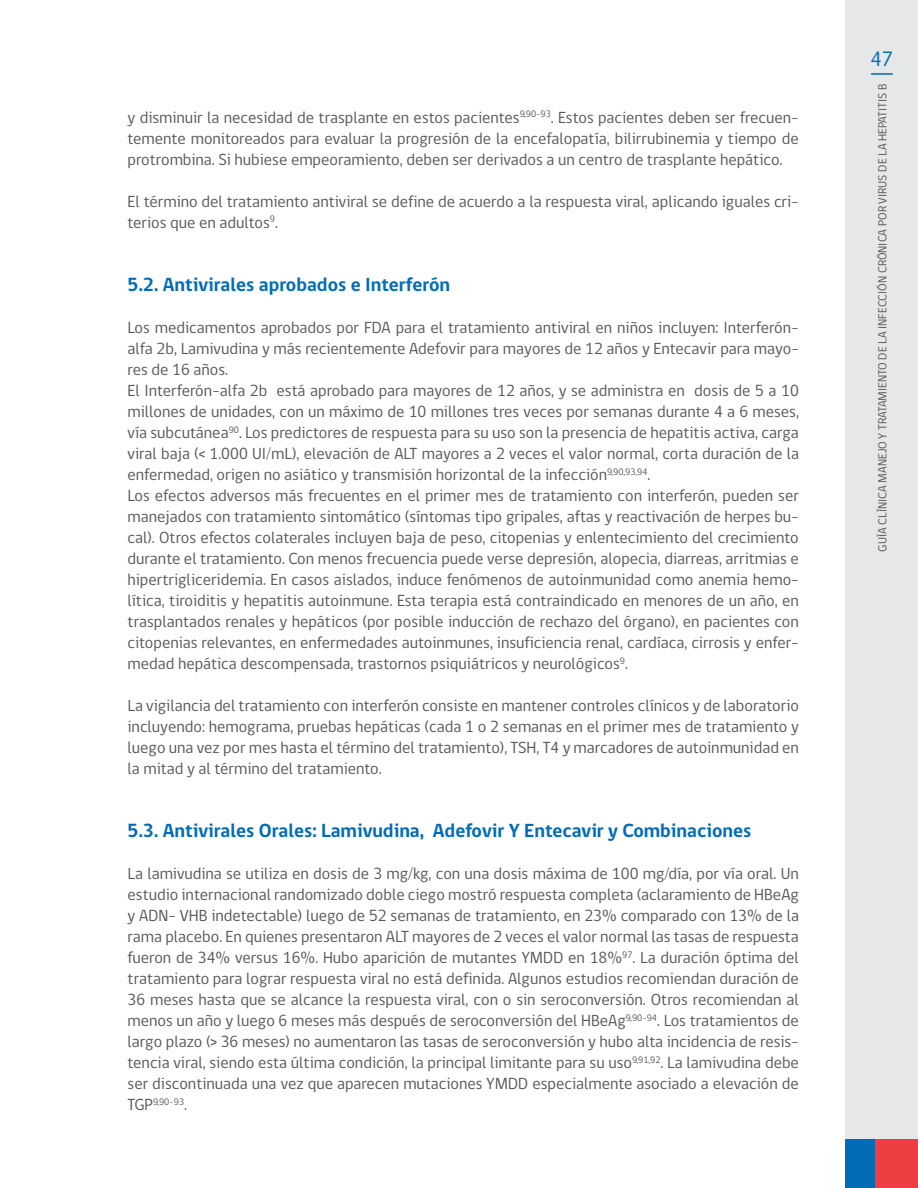
<style>
.page{position:relative;width:918px;height:1188px;background:#fff}
.page>*{position:absolute;margin:0;border:0;box-sizing:border-box;transform-origin:0 0}
.t1{font:21.3px "gob CL";color:#006cb7}
.t2{font:700 19.5px "gob CL";color:#006cb7}
.t3{font:16.5px/21px "gob CL";color:#57585a;text-align:justify}
.t4{font:12px "gob CL";color:#57585a}
.t5{font:9.6px "gob CL";color:#57585a}
.s1{font-size:16.5px}
</style>
<div class="page">
<div style="left:845px;top:0;width:73px;height:1188px;background:#e6e7e9"></div>
<div style="left:845px;top:1139px;width:30px;height:49px;background:#006cb7"></div>
<div style="left:875px;top:1139px;width:43px;height:49px;background:#ee3d43"></div>
<hr style="left:871px;top:73px;width:22px;height:2px;background:#006cb7">
<p class="t3" style="left:128px;top:107px;width:673px">y disminuir la necesidad de trasplante en estos pacientes<sup>9,90-93</sup>. Estos pacientes deben ser frecuen&shy;temente monitoreados para evaluar la progresión de la encefalopatía, bilirrubinemia y tiempo de protrombina. Si hubiese empeoramiento, deben ser derivados a un centro de trasplante hepático.</p>
<p class="t3" style="left:128px;top:191px;width:673px">El término del tratamiento antiviral se define de acuerdo a la respuesta viral, aplicando iguales cri&shy;terios que en adultos<sup>9</sup>.</p>
<p class="t2" style="left:128px;top:271px;width:324px">5.2. Antivirales aprobados e Interferón</p>
<p class="t3" style="left:128px;top:318px;width:673px;text-align:left">Los medicamentos aprobados por FDA para el tratamiento antiviral en niños incluyen: Interferón– alfa 2b, Lamivudina y más recientemente Adefovir para mayores de 12 años y Entecavir para mayo&shy;res de 16 años.<br>El Interferón–alfa 2b está aprobado para mayores de 12 años, y se administra en dosis de 5 a 10 millones de unidades, con un máximo de 10 millones tres veces por semanas durante 4 a 6 meses, vía subcutánea<sup>90</sup>. Los predictores de respuesta para su uso son la presencia de hepatitis activa, carga viral baja (&lt; 1.000 UI/mL), elevación de ALT mayores a 2 veces el valor normal, corta duración de la enfermedad, origen no asiático y transmisión horizontal de la infección<sup>9,90,93,94</sup>.<br>Los efectos adversos más frecuentes en el primer mes de tratamiento con interferón, pueden ser manejados con tratamiento sintomático (síntomas tipo gripales, aftas y reactivación de herpes bu&shy;cal). Otros efectos colaterales incluyen baja de peso, citopenias y enlentecimiento del crecimiento durante el tratamiento. Con menos frecuencia puede verse depresión, alopecia, diarreas, arritmias e hipertrigliceridemia. En casos aislados, induce fenómenos de autoinmunidad como anemia hemo&shy;lítica, tiroiditis y hepatitis autoinmune. Esta terapia está contraindicado en menores de un año, en trasplantados renales y hepáticos (por posible inducción de rechazo del órgano), en pacientes con citopenias relevantes, en enfermedades autoinmunes, insuficiencia renal, cardíaca, cirrosis y enfer&shy;medad hepática descompensada, trastornos psiquiátricos y neurológicos<sup>9</sup>.</p>
<p class="t3" style="left:128px;top:696px;width:673px">La vigilancia del tratamiento con interferón consiste en mantener controles clínicos y de laboratorio incluyendo: hemograma, pruebas hepáticas (cada 1 o 2 semanas en el primer mes de tratamiento y luego una vez por mes hasta el término del tratamiento), TSH, T4 y marcadores de autoinmunidad en la mitad y al término del tratamiento.</p>
<p class="t2" style="left:128px;top:817px;width:625px">5.3. Antivirales Orales: Lamivudina, Adefovir Y Entecavir y Combinaciones</p>
<p class="t3" style="left:128px;top:864px;width:673px">La lamivudina se utiliza en dosis de 3 mg/kg, con una dosis máxima de 100 mg/día, por vía oral. Un estudio internacional randomizado doble ciego mostró respuesta completa (aclaramiento de HBeAg y ADN- VHB indetectable) luego de 52 semanas de tratamiento, en 23% comparado con 13% de la rama placebo. En quienes presentaron ALT mayores de 2 veces el valor normal las tasas de respuesta fueron de 34% versus 16%. Hubo aparición de mutantes YMDD en 18%<sup>97</sup>. La duración óptima del tratamiento para lograr respuesta viral no está definida. Algunos estudios recomiendan duración de 36 meses hasta que se alcance la respuesta viral, con o sin seroconversión. Otros recomiendan al menos un año y luego 6 meses más después de seroconversión del HBeAg<sup>9,90-94</sup>. Los tratamientos de largo plazo (&gt; 36 meses) no aumentaron las tasas de seroconversión y hubo alta incidencia de resis&shy;tencia viral, siendo esta última condición, la principal limitante para su uso<sup>9,91,92</sup>. La lamivudina debe ser discontinuada una vez que aparecen mutaciones YMDD especialmente asociado a elevación de</p>
<p class="t5" style="left:128px;top:1095px;width:61px"><span class="s1">TGP</span>9,90-93<span class="s1">.</span></p>
<p class="t1" style="left:870px;top:44px;width:24px">47</p>
<p class="t4" style="left:874px;top:552px;width:469px;rotate:-90deg">Guía clínica Manejo y tratamiento de la I nfección Crónica por Virus de la Hepatitis B</p>
</div>
